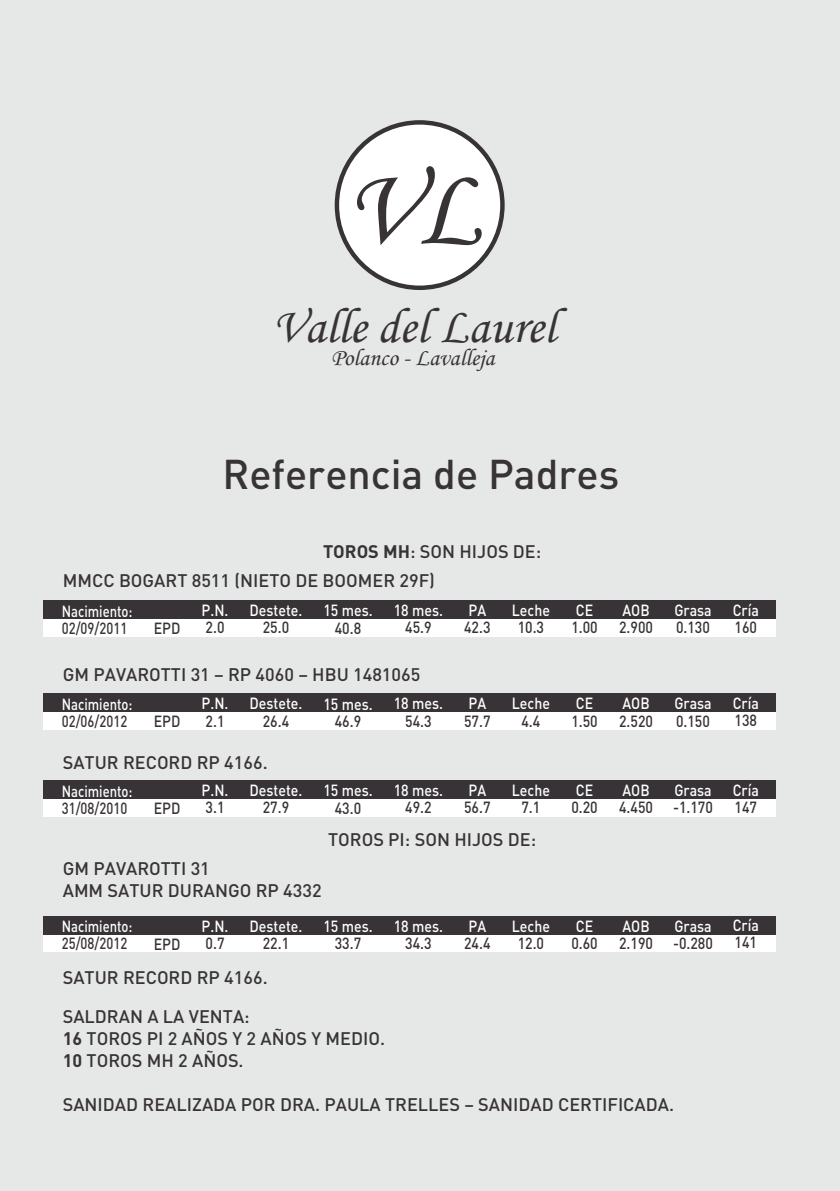
<style>
.page{position:relative;width:840px;height:1191px;background:#fff}
.page>*{position:absolute;margin:0;border:0;box-sizing:border-box;transform-origin:0 0}
.t1{font:111.6px "Monotype Corsiva";color:#383336}
.t2{font:49.8px "Monotype Corsiva";color:#383336}
.t3{font:500 41px "DIN";color:#383336}
.t4{font:23.8px "Monotype Corsiva";color:#383336}
.t5{font:500 18px/29px "DIN";color:#383336}
.t6{font:500 16px "DIN";color:#fff;scale:.88 1}
.t7{font:500 16px "DIN";color:#383336;scale:.88 1}
.t8{font:500 16px "DIN";color:#fff;scale:.81 1}
.t9{font:500 16px "DIN";color:#383336;scale:.81 1}
.s1{font-weight:700}
</style>
<div class="page">
<div style="left:0;top:0;width:839px;height:1191px;background:#e6e8e8"></div>
<div style="left:44px;top:619px;width:731px;height:17px;background:#fff"></div>
<div style="left:44px;top:601px;width:731px;height:18px;background:#383336"></div>
<svg style="left:334px;top:120px;width:170px;height:170px"></svg>
<div style="left:44px;top:712px;width:731px;height:17px;background:#fff"></div>
<div style="left:44px;top:694px;width:731px;height:18px;background:#383336"></div>
<div style="left:44px;top:798px;width:731px;height:18px;background:#fff"></div>
<div style="left:44px;top:780px;width:731px;height:18px;background:#383336"></div>
<div style="left:44px;top:934px;width:731px;height:18px;background:#fff"></div>
<div style="left:44px;top:916px;width:731px;height:18px;background:#383336"></div>
<h1 class="t1" style="left:345px;top:166px;width:137px">VL</h1>
<h2 class="t2" style="left:272px;top:307px;width:285px">Valle del Laurel</h2>
<h3 class="t4" style="left:331px;top:349px;width:165px">Polanco - Lavalleja</h3>
<h3 class="t3" style="left:222px;top:447px;width:398px">Referencia de Padres</h3>
<p class="t5" style="left:63px;top:536px;width:480px;text-indent:260px"><span class="s1">TOROS MH</span>: SON HIJOS DE:<br>MMCC BOGART 8511 (NIETO DE BOOMER 29F)</p>
<p class="t8" style="left:62px;top:601px;width:89px">Nacimiento:</p>
<p class="t9" style="left:62px;top:618px;width:82px">02/09/2011</p>
<p class="t7" style="left:154px;top:618px;width:32px">EPD</p>
<p class="t6" style="left:201px;top:600px;width:32px">P.N.</p>
<p class="t7" style="left:205px;top:617px;width:23px">2.0</p>
<p class="t6" style="left:249px;top:600px;width:61px">Destete.</p>
<p class="t7" style="left:262px;top:617px;width:32px">25.0</p>
<p class="t6" style="left:323px;top:600px;width:57px">15 mes.</p>
<p class="t7" style="left:334px;top:617px;width:32px">40.8</p>
<p class="t6" style="left:393px;top:600px;width:57px">18 mes.</p>
<p class="t7" style="left:405px;top:617px;width:32px">45.9</p>
<p class="t6" style="left:468px;top:600px;width:22px">PA</p>
<p class="t7" style="left:464px;top:617px;width:32px">42.3</p>
<p class="t6" style="left:511px;top:600px;width:45px">Leche</p>
<p class="t7" style="left:517px;top:617px;width:32px">10.3</p>
<p class="t6" style="left:575px;top:600px;width:21px">CE</p>
<p class="t7" style="left:571px;top:617px;width:32px">1.00</p>
<p class="t6" style="left:622px;top:600px;width:32px">AOB</p>
<p class="t7" style="left:618px;top:617px;width:40px">2.900</p>
<p class="t6" style="left:674px;top:600px;width:44px">Grasa</p>
<p class="t7" style="left:675px;top:617px;width:40px">0.130</p>
<p class="t6" style="left:732px;top:600px;width:31px">Cría</p>
<p class="t7" style="left:734px;top:617px;width:27px">160</p>
<p class="t5" style="left:63px;top:660px;width:359px">GM PAVAROTTI 31 – RP 4060 – HBU 1481065</p>
<p class="t8" style="left:62px;top:694px;width:89px">Nacimiento:</p>
<p class="t9" style="left:62px;top:711px;width:82px">02/06/2012</p>
<p class="t7" style="left:154px;top:711px;width:32px">EPD</p>
<p class="t6" style="left:201px;top:693px;width:32px">P.N.</p>
<p class="t7" style="left:205px;top:710px;width:23px">2.1</p>
<p class="t6" style="left:249px;top:693px;width:61px">Destete.</p>
<p class="t7" style="left:262px;top:710px;width:32px">26.4</p>
<p class="t6" style="left:323px;top:693px;width:57px">15 mes.</p>
<p class="t7" style="left:334px;top:711px;width:32px">46.9</p>
<p class="t6" style="left:393px;top:693px;width:57px">18 mes.</p>
<p class="t7" style="left:405px;top:710px;width:32px">54.3</p>
<p class="t6" style="left:468px;top:693px;width:22px">PA</p>
<p class="t7" style="left:464px;top:710px;width:32px">57.7</p>
<p class="t6" style="left:511px;top:693px;width:45px">Leche</p>
<p class="t7" style="left:521px;top:710px;width:23px">4.4</p>
<p class="t6" style="left:575px;top:693px;width:21px">CE</p>
<p class="t7" style="left:571px;top:710px;width:32px">1.50</p>
<p class="t6" style="left:622px;top:693px;width:32px">AOB</p>
<p class="t7" style="left:618px;top:710px;width:40px">2.520</p>
<p class="t6" style="left:674px;top:693px;width:44px">Grasa</p>
<p class="t7" style="left:675px;top:710px;width:40px">0.150</p>
<p class="t6" style="left:732px;top:693px;width:31px">Cría</p>
<p class="t7" style="left:734px;top:710px;width:27px">138</p>
<p class="t5" style="left:63px;top:747px;width:206px">SATUR RECORD RP 4166.</p>
<p class="t8" style="left:62px;top:780px;width:89px">Nacimiento:</p>
<p class="t9" style="left:62px;top:798px;width:82px">31/08/2010</p>
<p class="t7" style="left:154px;top:798px;width:32px">EPD</p>
<p class="t6" style="left:201px;top:780px;width:32px">P.N.</p>
<p class="t7" style="left:205px;top:797px;width:23px">3.1</p>
<p class="t6" style="left:249px;top:780px;width:61px">Destete.</p>
<p class="t7" style="left:262px;top:797px;width:32px">27.9</p>
<p class="t6" style="left:323px;top:780px;width:57px">15 mes.</p>
<p class="t7" style="left:334px;top:797px;width:32px">43.0</p>
<p class="t6" style="left:393px;top:780px;width:57px">18 mes.</p>
<p class="t7" style="left:405px;top:797px;width:32px">49.2</p>
<p class="t6" style="left:468px;top:780px;width:22px">PA</p>
<p class="t7" style="left:464px;top:797px;width:32px">56.7</p>
<p class="t6" style="left:511px;top:780px;width:45px">Leche</p>
<p class="t7" style="left:521px;top:797px;width:23px">7.1</p>
<p class="t6" style="left:575px;top:780px;width:21px">CE</p>
<p class="t7" style="left:571px;top:797px;width:32px">0.20</p>
<p class="t6" style="left:622px;top:780px;width:32px">AOB</p>
<p class="t7" style="left:618px;top:797px;width:40px">4.450</p>
<p class="t6" style="left:674px;top:780px;width:44px">Grasa</p>
<p class="t7" style="left:672px;top:797px;width:47px">-1.170</p>
<p class="t6" style="left:732px;top:779px;width:31px">Cría</p>
<p class="t7" style="left:734px;top:797px;width:27px">147</p>
<p class="t5" style="left:328px;top:824px;width:209px">TOROS PI: SON HIJOS DE:</p>
<p class="t5" style="left:63px;top:857px;width:260px;line-height:21.8px">GM PAVAROTTI 31<br>AMM SATUR DURANGO RP 4332</p>
<p class="t8" style="left:62px;top:916px;width:89px">Nacimiento:</p>
<p class="t9" style="left:62px;top:933px;width:82px">25/08/2012</p>
<p class="t7" style="left:154px;top:933px;width:32px">EPD</p>
<p class="t6" style="left:201px;top:915px;width:32px">P.N.</p>
<p class="t7" style="left:205px;top:932px;width:23px">0.7</p>
<p class="t6" style="left:249px;top:915px;width:61px">Destete.</p>
<p class="t7" style="left:262px;top:932px;width:32px">22.1</p>
<p class="t6" style="left:323px;top:915px;width:57px">15 mes.</p>
<p class="t7" style="left:334px;top:933px;width:32px">33.7</p>
<p class="t6" style="left:393px;top:915px;width:57px">18 mes.</p>
<p class="t7" style="left:405px;top:932px;width:32px">34.3</p>
<p class="t6" style="left:468px;top:915px;width:22px">PA</p>
<p class="t7" style="left:464px;top:932px;width:32px">24.4</p>
<p class="t6" style="left:511px;top:915px;width:45px">Leche</p>
<p class="t7" style="left:517px;top:932px;width:32px">12.0</p>
<p class="t6" style="left:575px;top:915px;width:21px">CE</p>
<p class="t7" style="left:571px;top:932px;width:32px">0.60</p>
<p class="t6" style="left:622px;top:915px;width:32px">AOB</p>
<p class="t7" style="left:618px;top:932px;width:40px">2.190</p>
<p class="t6" style="left:674px;top:915px;width:44px">Grasa</p>
<p class="t7" style="left:672px;top:932px;width:47px">-0.280</p>
<p class="t6" style="left:732px;top:915px;width:31px">Cría</p>
<p class="t7" style="left:734px;top:932px;width:27px">141</p>
<p class="t5" style="left:63px;top:957px;width:206px;line-height:38.8px">SATUR RECORD RP 4166.<br>SALDRAN A LA VENTA:</p>
<p class="t5" style="left:63px;top:1026px;width:323px;line-height:22px"><span class="s1">16</span> TOROS PI 2 AÑOS Y 2 AÑOS Y MEDIO.<br><span class="s1">10</span> TOROS MH 2 AÑOS.</p>
<p class="t5" style="left:63px;top:1089px;width:612px">SANIDAD REALIZADA POR DRA. PAULA TRELLES – SANIDAD CERTIFICADA.</p>
</div>
